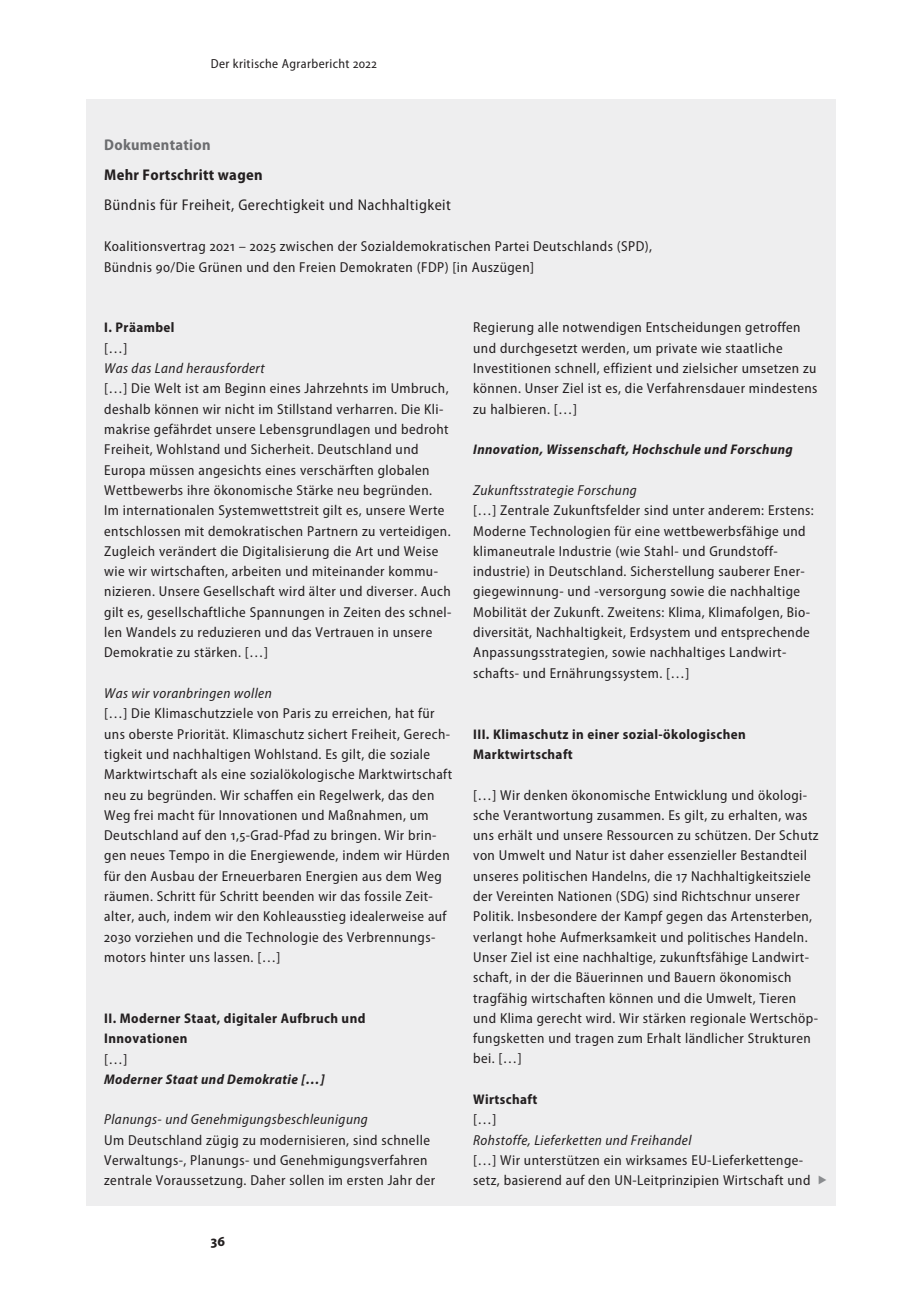
<style>
.page{position:relative;width:918px;height:1315px;background:#fff}
.page>*{position:absolute;margin:0;border:0;box-sizing:border-box;transform-origin:0 0}
.t1{font:semi-condensed 15.58px "Myriad Pro";letter-spacing:.03em;color:#231f20}
.t2{font:700 semi-condensed 15.58px "Myriad Pro";letter-spacing:.02em;color:#231f20}
.t3{font:700 semi-condensed 15.58px "Myriad Pro";letter-spacing:.02em;color:#6c6d70}
.t4{font:700 semi-condensed 14.88px "Myriad Pro";color:#231f20}
.t5{font:semi-condensed 14.35px/20.3px "Myriad Pro";letter-spacing:.03em;color:#231f20}
.t6{font:italic semi-condensed 14.35px "Myriad Pro";letter-spacing:.03em;color:#231f20}
.t7{font:700 semi-condensed 14px/20.3px "Myriad Pro";letter-spacing:.03em;color:#231f20}
.t8{font:italic 700 semi-condensed 14px "Myriad Pro";letter-spacing:.03em;color:#231f20}
.t9{font:semi-condensed 13.12px "Myriad Pro";letter-spacing:.03em;color:#231f20}
</style>
<div class="page">
<div style="left:87px;top:99px;width:749px;height:1106px;background:#eeeeef"></div>
<p class="t9" style="left:211px;top:57px;width:167px">Der kritische Agrarbericht 2022</p>
<p class="t3" style="left:104px;top:136px;width:108px">Dokumentation</p>
<p class="t2" style="left:104px;top:166px;width:160px">Mehr Fortschritt wagen</p>
<p class="t1" style="left:104px;top:196px;width:348px">Bündnis für Freiheit, Gerechtigkeit und Nachhaltigkeit</p>
<p class="t5" style="left:104px;top:237px;width:549px">Koalitionsvertrag 2021 – 2025 zwischen der Sozialdemokratischen Partei Deutschlands (SPD),<br>Bündnis 90/Die Grünen und den Freien Demokraten (FDP) [in Auszügen]</p>
<p class="t7" style="left:104px;top:318px;width:72px">I. Präambel</p>
<p class="t5" style="left:104px;top:338px;width:25px">[…]</p>
<p class="t6" style="left:104px;top:360px;width:162px">Was das Land herausfordert</p>
<p class="t5" style="left:104px;top:379px;width:349px">[…] Die Welt ist am Beginn eines Jahrzehnts im Umbruch, deshalb können wir nicht im Stillstand verharren. Die Kli&shy;makrise gefährdet unsere Lebensgrundlagen und bedroht Freiheit, Wohlstand und Sicherheit. Deutschland und Europa müssen angesichts eines verschärften globalen Wettbewerbs ihre ökonomische Stärke neu begründen.<br>Im internationalen Systemwettstreit gilt es, unsere Werte entschlossen mit demokratischen Partnern zu verteidigen.<br>Zugleich verändert die Digitalisierung die Art und Weise wie wir wirtschaften, arbeiten und miteinander kommu&shy;nizieren. Unsere Gesellschaft wird älter und diverser. Auch gilt es, gesellschaftliche Spannungen in Zeiten des schnel&shy;len Wandels zu reduzieren und das Vertrauen in unsere Demokratie zu stärken. […]</p>
<p class="t6" style="left:104px;top:685px;width:169px">Was wir voranbringen wollen</p>
<p class="t5" style="left:104px;top:703px;width:349px">[…] Die Klimaschutzziele von Paris zu erreichen, hat für uns oberste Priorität. Klimaschutz sichert Freiheit, Gerech&shy;tigkeit und nachhaltigen Wohlstand. Es gilt, die soziale Marktwirtschaft als eine sozialökologische Marktwirtschaft neu zu begründen. Wir schaffen ein Regelwerk, das den Weg frei macht für Innovationen und Maßnahmen, um Deutschland auf den 1,5-Grad-Pfad zu bringen. Wir brin&shy;gen neues Tempo in die Energiewende, indem wir Hürden für den Ausbau der Erneuerbaren Energien aus dem Weg räumen. Schritt für Schritt beenden wir das fossile Zeit&shy;alter, auch, indem wir den Kohleausstieg idealerweise auf 2030 vorziehen und die Technologie des Verbrennungs&shy;motors hinter uns lassen. […]</p>
<p class="t7" style="left:104px;top:1008px;width:263px">II. Moderner Staat, digitaler Aufbruch und<br>Innovationen</p>
<p class="t5" style="left:104px;top:1049px;width:25px">[…]</p>
<p class="t8" style="left:104px;top:1071px;width:222px">Moderner Staat und Demokratie […]</p>
<p class="t6" style="left:104px;top:1112px;width:265px">Planungs- und Genehmigungsbeschleunigung</p>
<p class="t5" style="left:104px;top:1130px;width:332px">Um Deutschland zügig zu modernisieren, sind schnelle<br>Verwaltungs-, Planungs- und Genehmigungsverfahren zentrale Voraussetzung. Daher sollen im ersten Jahr der</p>
<p class="t4" style="left:211px;top:1233px;width:16px">36</p>
<p class="t5" style="left:473px;top:318px;width:346px">Regierung alle notwendigen Entscheidungen getroffen und durchgesetzt werden, um private wie staatliche Investitionen schnell, effizient und zielsicher umsetzen zu können. Unser Ziel ist es, die Verfahrensdauer mindestens zu halbieren. […]</p>
<p class="t8" style="left:473px;top:442px;width:321px">Innovation, Wissenschaft, Hochschule und Forschung</p>
<p class="t6" style="left:473px;top:482px;width:165px">Zukunftsstrategie Forschung</p>
<p class="t5" style="left:473px;top:500px;width:342px">[…] Zentrale Zukunftsfelder sind unter anderem: Erstens:<br>Moderne Technologien für eine wettbewerbsfähige und klimaneutrale Industrie (wie Stahl- und Grundstoff&shy;industrie) in Deutschland. Sicherstellung sauberer Ener&shy;giegewinnung- und -versorgung sowie die nachhaltige Mobilität der Zukunft. Zweitens: Klima, Klimafolgen, Bio&shy;diversität, Nachhaltigkeit, Erdsystem und entsprechende Anpassungsstrategien, sowie nachhaltiges Landwirt&shy;schafts- und Ernährungssystem. […]</p>
<p class="t7" style="left:473px;top:724px;width:274px">III. Klimaschutz in einer sozial-ökologischen<br>Marktwirtschaft</p>
<p class="t5" style="left:473px;top:785px;width:347px">[…] Wir denken ökonomische Entwicklung und ökologi&shy;sche Verantwortung zusammen. Es gilt, zu erhalten, was uns erhält und unsere Ressourcen zu schützen. Der Schutz von Umwelt und Natur ist daher essenzieller Bestandteil unseres politischen Handelns, die 17 Nachhaltigkeitsziele der Vereinten Nationen (SDG) sind Richtschnur unserer Politik. Insbesondere der Kampf gegen das Artensterben, verlangt hohe Aufmerksamkeit und politisches Handeln.<br>Unser Ziel ist eine nachhaltige, zukunftsfähige Landwirt&shy;schaft, in der die Bäuerinnen und Bauern ökonomisch tragfähig wirtschaften können und die Umwelt, Tieren und Klima gerecht wird. Wir stärken regionale Wertschöp&shy;fungsketten und tragen zum Erhalt ländlicher Strukturen bei. […]</p>
<p class="t7" style="left:473px;top:1089px;width:66px">Wirtschaft</p>
<p class="t5" style="left:473px;top:1109px;width:25px">[…]</p>
<p class="t6" style="left:473px;top:1132px;width:220px">Rohstoffe, Lieferketten und Freihandel</p>
<p class="t5" style="left:473px;top:1150px;width:339px">[…] Wir unterstützen ein wirksames EU-Lieferkettenge&shy;setz, basierend auf den UN-Leitprinzipien Wirtschaft und</p>
</div>
